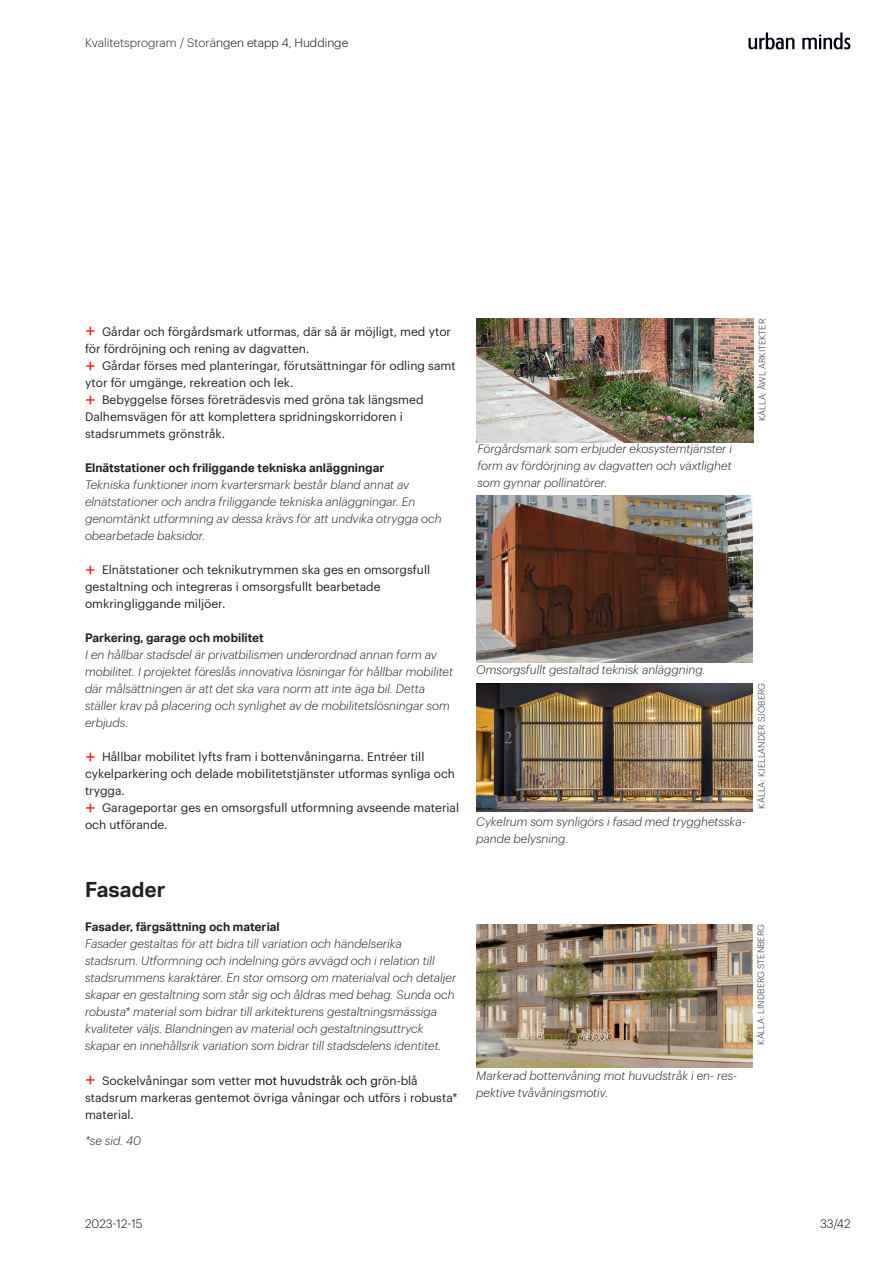
<style>
.page{position:relative;width:893px;height:1263px;background:#fff}
.page>*{position:absolute;margin:0;border:0;box-sizing:border-box;transform-origin:0 0}
.Rubrik_2{font:700 21px "Aktiv Grotesk";color:#231f20}
.Brödtext_Regular{font:italic 300 12px/17px "Graphik";color:#231f20}
.t1{font:12px/17px "Graphik";color:#231f20}
.Bildtext_Light_Italic{font:italic 300 12px/17px "Graphik";color:#231f20}
.Rubrik_3{font:700 12px "Aktiv Grotesk";color:#231f20}
.t2{font:300 12px "Graphik";color:#231f20}
.t3{font:300 12px "Graphik";color:#050019}
.Referens_Light{font:300 9px "Graphik";letter-spacing:.005em;color:#231f20}
.s1{color:#050019}
.s2{font-family:"Aktiv Grotesk";font-size:18px;color:#ff1d1d}
.s3{color:#000001}
</style>
<div class="page">
<svg style="left:748px;top:32px;width:46px;height:17px"></svg>
<svg style="left:802px;top:32px;width:48px;height:17px"></svg>
<img style="left:477px;top:319px;width:276px;height:123px">
<img style="left:476px;top:496px;width:277px;height:166px">
<img style="left:476px;top:683px;width:277px;height:129px">
<img style="left:476px;top:924px;width:276px;height:144px">
<p class="t2" style="left:85px;top:34px;width:265px">Kvalitetsprogram / Storä<span class="s1">ngen etapp 4, Huddinge</span></p>
<p class="t1" style="left:85px;top:322px;width:368px"><span class="s2">+</span> Gårdar och förgårdsmark utformas, där så är möjligt, med ytor för fördröjning och rening av dagvatten.</p>
<p class="t1" style="left:85px;top:356px;width:372px"><span class="s2">+</span> Gårdar förses med planteringar, förutsättningar för odling samt ytor för umgänge, rekreation och lek.</p>
<p class="t1" style="left:85px;top:390px;width:340px"><span class="s2">+</span> Bebyggelse förses företrädesvis med gröna tak längsmed<br>Dalhemsvägen för att komplettera spridningskorridoren i stadsrummets grönstråk.</p>
<p class="Rubrik_3" style="left:85px;top:461px;width:301px">Elnätstationer och friliggande tekniska anläggningar</p>
<p class="Brödtext_Regular" style="left:85px;top:475px;width:358px">Tekniska funktioner inom kvartersmark består bland annat av elnätstationer och andra friliggande tekniska anläggningar. En genomtänkt utformning av dessa krävs för att undvika otrygga och obearbetade baksidor.</p>
<p class="t1" style="left:85px;top:560px;width:347px"><span class="s2">+</span> Elnätstationer och teknikutrymmen ska ges en omsorgsfull gestaltning och integreras i omsorgsfullt bearbetade omkringliggande miljöer.</p>
<p class="Rubrik_3" style="left:85px;top:631px;width:180px">Parkering, garage och mobilitet</p>
<p class="Brödtext_Regular" style="left:85px;top:645px;width:370px">I en hållbar stadsdel är privatbilismen underordnad annan form av mobilitet. I projektet föreslås innovativa lösningar för hållbar mobilitet där målsättningen är att det ska vara norm att inte äga bil. Detta ställer krav på placering och synlighet av de mobilitetslösningar som erbjuds.</p>
<p class="t1" style="left:85px;top:747px;width:372px"><span class="s2">+</span> Hållbar mobilitet lyfts fram i bottenvåningarna. Entréer till cykelparkering och delade mobilitetstjänster utformas synliga och trygga.</p>
<p class="t1" style="left:85px;top:798px;width:376px"><span class="s2">+</span> Garageportar ges en omsorgsfull utformning avseende material och utförande.</p>
<p class="Rubrik_2" style="left:85px;top:878px;width:82px">Fasader</p>
<p class="Rubrik_3" style="left:85px;top:920px;width:196px">Fasader, färgsättning och material</p>
<p class="Brödtext_Regular" style="left:85px;top:935px;width:373px">Fasader gestaltas för att bidra till variation och händelserika stadsrum. Utformning och indelning görs avvägd och i relation till stadsrummens karaktärer. En stor omsorg om materialval och detaljer skapar en gestaltning som står sig och åldras med behag. Sunda och robusta* material som bidrar till arkitekturens gestaltningsmässiga kvaliteter väljs. Blandningen av material och gestaltningsuttryck skapar en innehållsrik variation som bidrar till stadsdelens identitet.</p>
<p class="t1" style="left:85px;top:1071px;width:374px"><span class="s2">+</span> Sockelvåningar som vetter <span class="s3">mot huvudstråk och g</span>rön-blå stadsrum markeras gentemot övriga våningar och utförs i robusta* material.</p>
<p class="Bildtext_Light_Italic" style="left:85px;top:1131px;width:58px">*se sid. 40</p>
<p class="Bildtext_Light_Italic" style="left:477px;top:439px;width:256px;text-align:justify">Förgårdsmark som erbjuder ekosystemtjänster i form av fördörjning av dagvatten och växtlighet som gynnar pollinatörer.</p>
<p class="Referens_Light" style="left:756px;top:421px;width:104px;rotate:-90deg">KÄLLA: ÅWL ARKITEKTER</p>
<p class="Bildtext_Light_Italic" style="left:476px;top:660px;width:231px">Omsorgsfullt gestaltad teknisk anläggning.</p>
<p class="Bildtext_Light_Italic" style="left:476px;top:812px;width:271px">Cykelrum som synligörs i fasad med trygghetsska&shy;pande belysning.</p>
<p class="Referens_Light" style="left:755px;top:808px;width:127px;rotate:-90deg">KÄLLA: KJELLANDER SJÖBERG</p>
<p class="Bildtext_Light_Italic" style="left:476px;top:1066px;width:263px">Markerad bottenvåning mot huvudstråk i en- res&shy;pektive tvåvåningsmotiv.</p>
<p class="Referens_Light" style="left:754px;top:1045px;width:122px;rotate:-90deg">KÄLLA: LINDBERG STENBERG</p>
<p class="t3" style="left:85px;top:1215px;width:59px">2023-12-15</p>
<p class="t3" style="left:820px;top:1215px;width:32px">33/42</p>
</div>
